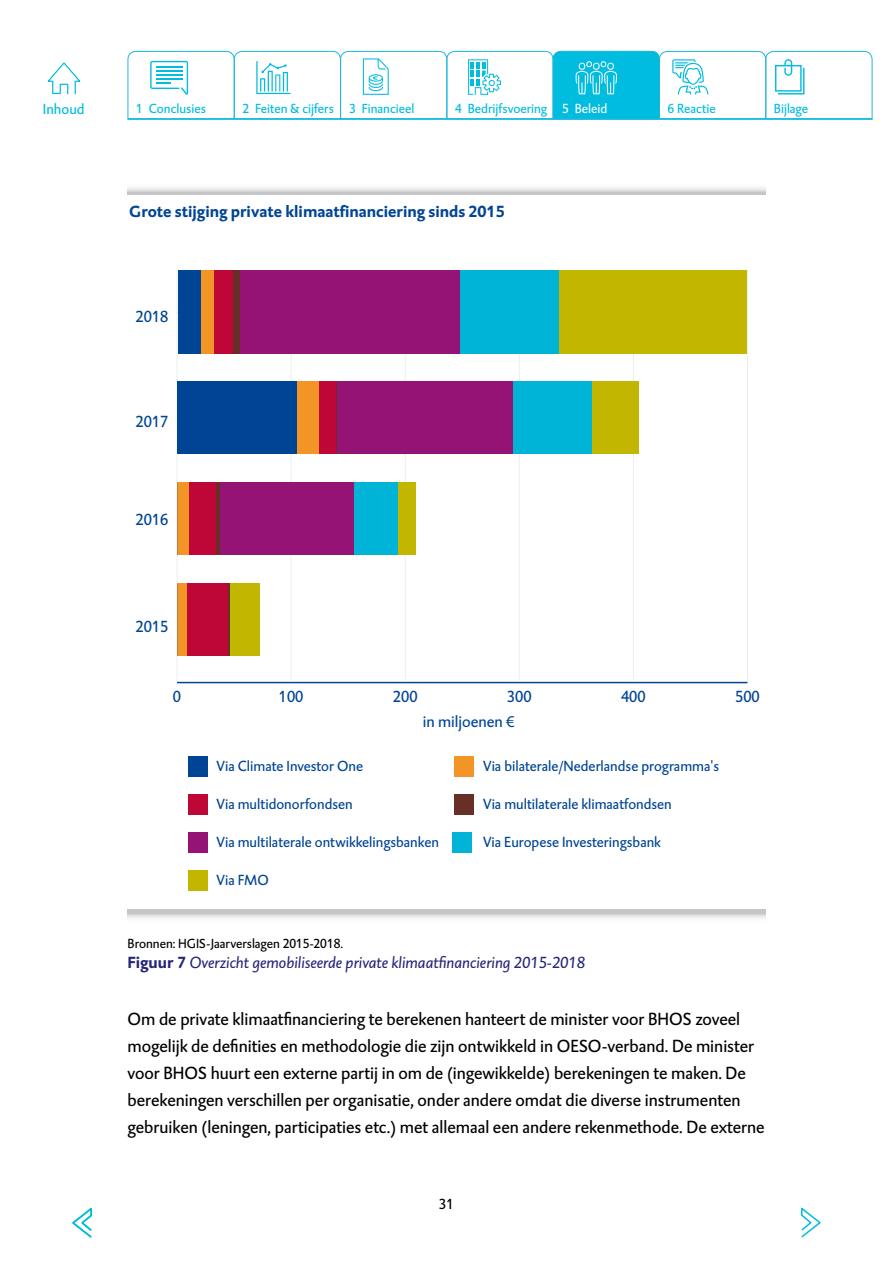
<style>
.page{position:relative;width:893px;height:1263px;background:#fff}
.page>*{position:absolute;margin:0;border:0;box-sizing:border-box;transform-origin:0 0}
.t1{font:18px/27px "DTL Caspari TOT";color:#000}
.t2{font:italic 16.5px "DTL Caspari TOT";color:#25257a}
.t3{font:700 16.5px "DTL Caspari T";color:#004595}
.t4{font:16.5px "DTL Caspari T";color:#004595}
.t5{font:15px "DTL Caspari T";color:#004595}
.t6{font:15px "DTL Caspari TOT";color:#00bcdf}
.t7{font:15px "DTL Caspari TOT";color:#000}
.t8{font:13.5px "DTL Caspari TOT";color:#00bcdf}
.t9{font:13.5px "DTL Caspari TOT";color:#000}
.s1{color:#fff}
.s2{font-family:"Myriad Pro"}
.s3{font-weight:700;font-style:normal}
</style>
<div class="page">
<svg style="left:128px;top:910px;width:637px;height:8px;background:#d4d5d6"></svg>
<svg style="left:128px;top:188px;width:637px;height:7px;background:#d5d6d8"></svg>
<hr style="left:177px;top:682px;width:570px;height:1px;background:#004595">
<hr style="left:177px;top:270px;width:1px;height:412px;background:#eceded">
<hr style="left:291px;top:270px;width:1px;height:412px;background:#eceded">
<hr style="left:405px;top:270px;width:1px;height:412px;background:#eceded">
<hr style="left:519px;top:270px;width:1px;height:412px;background:#eceded">
<hr style="left:633px;top:270px;width:1px;height:412px;background:#eceded">
<hr style="left:747px;top:270px;width:1px;height:412px;background:#eceded">
<div style="left:188px;top:870px;width:20px;height:21px;background:#c3b600"></div>
<div style="left:230px;top:583px;width:30px;height:73px;background:#c3b600"></div>
<div style="left:397px;top:482px;width:18px;height:73px;background:#c3b600"></div>
<div style="left:592px;top:382px;width:47px;height:72px;background:#c3b600"></div>
<div style="left:452px;top:832px;width:20px;height:21px;background:#00b4d8"></div>
<div style="left:354px;top:482px;width:43px;height:73px;background:#00b4d8"></div>
<div style="left:512px;top:382px;width:80px;height:72px;background:#00b4d8"></div>
<div style="left:188px;top:832px;width:20px;height:21px;background:#941375"></div>
<div style="left:219px;top:482px;width:135px;height:73px;background:#941375"></div>
<div style="left:337px;top:382px;width:175px;height:72px;background:#941375"></div>
<div style="left:454px;top:795px;width:20px;height:20px;background:#672f25"></div>
<hr style="left:227px;top:583px;width:3px;height:73px;background:#672f25">
<hr style="left:216px;top:482px;width:3px;height:73px;background:#672f25">
<hr style="left:336px;top:382px;width:1px;height:72px;background:#672f25">
<div style="left:188px;top:795px;width:20px;height:20px;background:#be0737"></div>
<div style="left:186px;top:583px;width:41px;height:73px;background:#be0737"></div>
<div style="left:188px;top:482px;width:28px;height:73px;background:#be0737"></div>
<div style="left:318px;top:382px;width:18px;height:72px;background:#be0737"></div>
<div style="left:454px;top:756px;width:20px;height:21px;background:#f39526"></div>
<div style="left:177px;top:583px;width:9px;height:73px;background:#f39526"></div>
<div style="left:177px;top:482px;width:11px;height:73px;background:#f39526"></div>
<div style="left:297px;top:382px;width:21px;height:72px;background:#f39526"></div>
<div style="left:188px;top:756px;width:20px;height:21px;background:#004595"></div>
<div style="left:177px;top:382px;width:120px;height:72px;background:#004595"></div>
<div style="left:558px;top:270px;width:189px;height:84px;background:#c3b600"></div>
<div style="left:459px;top:270px;width:99px;height:84px;background:#00b4d8"></div>
<div style="left:240px;top:270px;width:219px;height:84px;background:#941375"></div>
<div style="left:232px;top:270px;width:8px;height:84px;background:#672f25"></div>
<div style="left:214px;top:270px;width:18px;height:84px;background:#be0737"></div>
<div style="left:200px;top:270px;width:14px;height:84px;background:#f39526"></div>
<div style="left:178px;top:270px;width:22px;height:84px;background:#004595"></div>
<svg style="left:47px;top:62px;width:34px;height:33px"></svg>
<svg style="left:72px;top:1207px;width:20px;height:31px"></svg>
<svg style="left:801px;top:1207px;width:20px;height:31px"></svg>
<hr style="left:128px;top:118px;width:744px;height:2px;background:#00bcdf">
<svg style="left:127px;top:51px;width:746px;height:68px"></svg>
<p class="t6" style="left:43px;top:99px;width:43px">Inhoud</p>
<p class="t8" style="left:136px;top:99px;width:71px">1 Conclusies</p>
<p class="t8" style="left:242px;top:99px;width:173px">2 Feiten &amp; cijfers 3 Financieel</p>
<p class="t8" style="left:455px;top:99px;width:154px">4 Bedrijfsvoering <span class="s1">5 Beleid</span></p>
<p class="t8" style="left:668px;top:99px;width:50px">6 Reactie</p>
<p class="t8" style="left:774px;top:99px;width:36px">Bijlage</p>
<p class="t3" style="left:129px;top:200px;width:377px">Grote stijging private klimaatfinanciering sinds 2015</p>
<p class="t4" style="left:136px;top:307px;width:34px">2018</p>
<p class="t4" style="left:136px;top:411px;width:34px">2017</p>
<p class="t4" style="left:136px;top:510px;width:34px">2016</p>
<p class="t4" style="left:136px;top:617px;width:34px">2015</p>
<p class="t4" style="left:173px;top:687px;width:10px">0</p>
<p class="t4" style="left:279px;top:687px;width:26px">100</p>
<p class="t4" style="left:393px;top:687px;width:26px">200</p>
<p class="t4" style="left:507px;top:687px;width:26px">300</p>
<p class="t4" style="left:621px;top:687px;width:26px">400</p>
<p class="t4" style="left:735px;top:687px;width:26px">500</p>
<p class="t4" style="left:423px;top:712px;width:93px">in miljoenen <span class="s2">€</span></p>
<p class="t5" style="left:217px;top:757px;width:148px">Via Climate Investor One</p>
<p class="t5" style="left:483px;top:757px;width:238px">Via bilaterale/Nederlandse programma's</p>
<p class="t5" style="left:217px;top:795px;width:138px">Via multidonorfondsen</p>
<p class="t5" style="left:483px;top:795px;width:190px">Via multilaterale klimaatfondsen</p>
<p class="t5" style="left:217px;top:833px;width:224px">Via multilaterale ontwikkelingsbanken</p>
<p class="t5" style="left:483px;top:833px;width:179px">Via Europese Investeringsbank</p>
<p class="t5" style="left:217px;top:871px;width:54px">Via FMO</p>
<p class="t9" style="left:128px;top:935px;width:217px">Bronnen: HGIS-Jaarverslagen 2015-2018.</p>
<p class="t2" style="left:128px;top:952px;width:459px"><span class="s3">Figuur 7</span> Overzicht gemobiliseerde private klimaatfinanciering 2015-2018</p>
<p class="t1" style="left:128px;top:1005px;width:639px">Om de private klimaatfinanciering te berekenen hanteert de minister voor BHOS zoveel mogelijk de definities en methodologie die zijn ontwikkeld in OESO-verband. De minister voor BHOS huurt een externe partij in om de (ingewikkelde) berekeningen te maken. De berekeningen verschillen per organisatie, onder andere omdat die diverse instrumenten gebruiken (leningen, participaties etc.) met allemaal een andere rekenmethode. De externe</p>
<p class="t7" style="left:439px;top:1194px;width:16px">31</p>
</div>
